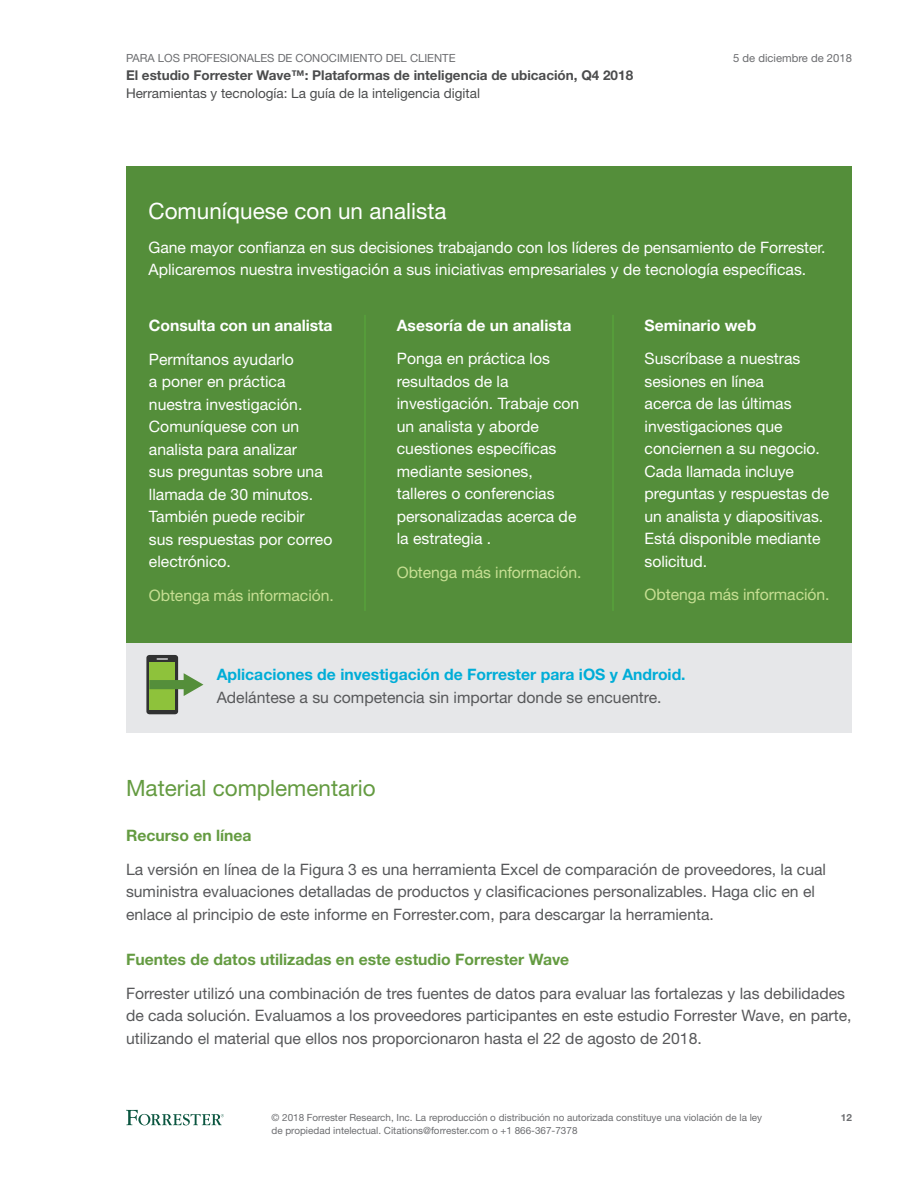
<style>
.page{position:relative;width:918px;height:1188px;background:#fff}
.page>*{position:absolute;margin:0;border:0;box-sizing:border-box;transform-origin:0 0}
.t1{font:22.5px "Helvetica Neue LT Std";color:#fff}
.Heading_1{font:22.5px "Helvetica Neue LT Std";color:#649b41}
.t2{font:15.75px/22.5px "Helvetica Neue LT Std";color:#fff}
.t3{font:15.75px/22.5px "Helvetica Neue LT Std";color:#57585a}
.t4{font:15.75px "Helvetica Neue LT Std";letter-spacing:-.005em;color:#c7df93}
.Heading_2{font:700 15.75px "Helvetica Neue LT Std";color:#649b41}
.t5{font:700 15.75px "Helvetica Neue LT Std";color:#00add7}
.t6{font:700 15.75px "Helvetica Neue LT Std";color:#fff}
.t7{font:700 13.5px "Helvetica Neue LT Std";color:#4b4c4d}
.t8{font:13.5px "Helvetica Neue LT Std";color:#4b4c4d}
.t9{font:11.25px "Helvetica Neue LT Std";color:#6c6d70}
.t10{font:9.9px/12.8px "Helvetica Neue LT Std";color:#6c6d70}
.t11{font:700 9.9px "Helvetica Neue LT Std";color:#6c6d70}
</style>
<div class="page">
<svg style="left:126px;top:1110px;width:98px;height:15px"></svg>
<div style="left:126px;top:166px;width:726px;height:477px;background:#548e3a"></div>
<hr style="left:364px;top:315px;width:2px;height:296px;background:#57a23b">
<hr style="left:612px;top:315px;width:2px;height:296px;background:#57a23b">
<div style="left:126px;top:643px;width:726px;height:90px;background:#e6e7e9"></div>
<svg style="left:146px;top:655px;width:32px;height:59px"></svg>
<div style="left:149px;top:662px;width:26px;height:48px;background:#8ec23b"></div>
<div style="left:149px;top:680px;width:38px;height:9px;background:#548e3a"></div>
<svg style="left:184px;top:673px;width:19px;height:23px"></svg>
<p class="t9" style="left:126px;top:51px;width:331px">PARA LOS PROFESIONALES DE CONOCIMIENTO DEL CLIENTE</p>
<p class="t7" style="left:126px;top:67px;width:509px">El estudio Forrester Wave™: Plataformas de inteligencia de ubicación, Q4 2018</p>
<p class="t8" style="left:126px;top:85px;width:356px">Herramientas y tecnología: La guía de la inteligencia digital</p>
<p class="t9" style="left:733px;top:51px;width:120px">5 de diciembre de 2018</p>
<p class="t1" style="left:148px;top:197px;width:300px">Comuníquese con un analista</p>
<p class="t2" style="left:148px;top:236px;width:679px">Gane mayor confianza en sus decisiones trabajando con los líderes de pensamiento de Forrester.<br>Aplicaremos nuestra investigación a sus iniciativas empresariales y de tecnología específicas.</p>
<p class="t6" style="left:149px;top:316px;width:185px">Consulta con un analista</p>
<p class="t2" style="left:149px;top:348px;width:185px">Permítanos ayudarlo<br>a poner en práctica nuestra investigación.<br>Comuníquese con un analista para analizar<br>sus preguntas sobre una llamada de 30 minutos.<br>También puede recibir sus respuestas por correo electrónico.</p>
<p class="t4" style="left:149px;top:586px;width:186px">Obtenga más información.</p>
<p class="t6" style="left:397px;top:316px;width:176px">Asesoría de un analista</p>
<p class="t2" style="left:397px;top:347px;width:184px">Ponga en práctica los resultados de la investigación. Trabaje con un analista y aborde cuestiones específicas mediante sesiones, talleres o conferencias personalizadas acerca de la estrategia .</p>
<p class="t4" style="left:397px;top:563px;width:186px">Obtenga más información.</p>
<p class="t6" style="left:645px;top:316px;width:113px">Seminario web</p>
<p class="t2" style="left:645px;top:347px;width:186px">Suscríbase a nuestras sesiones en línea<br>acerca de las últimas investigaciones que conciernen a su negocio.<br>Cada llamada incluye preguntas y respuestas de un analista y diapositivas.<br>Está disponible mediante solicitud.</p>
<p class="t4" style="left:645px;top:585px;width:186px">Obtenga más información.</p>
<p class="t5" style="left:217px;top:665px;width:470px">Aplicaciones de investigación de Forrester para iOS y Android.</p>
<p class="t3" style="left:217px;top:686px;width:446px">Adelántese a su competencia sin importar donde se encuentre.</p>
<p class="Heading_1" style="left:126px;top:775px;width:251px">Material complementario</p>
<p class="Heading_2" style="left:126px;top:826px;width:127px">Recurso en línea</p>
<p class="t3" style="left:126px;top:858px;width:702px">La versión en línea de la Figura 3 es una herramienta Excel de comparación de proveedores, la cual suministra evaluaciones detalladas de productos y clasificaciones personalizables. Haga clic en el enlace al principio de este informe en Forrester.com, para descargar la herramienta.</p>
<p class="Heading_2" style="left:126px;top:949px;width:445px">Fuentes de datos utilizadas en este estudio Forrester Wave</p>
<p class="t3" style="left:126px;top:982px;width:727px">Forrester utilizó una combinación de tres fuentes de datos para evaluar las fortalezas y las debilidades de cada solución. Evaluamos a los proveedores participantes en este estudio Forrester Wave, en parte, utilizando el material que ellos nos proporcionaron hasta el 22 de agosto de 2018.</p>
<p class="t10" style="left:272px;top:1111px;width:492px">© 2018 Forrester Research, Inc. La reproducción o distribución no autorizada constituye una violación de la ley de propiedad intelectual. Citations@forrester.com o +1 866-367-7378</p>
<p class="t11" style="left:841px;top:1112px;width:13px">12</p>
</div>
